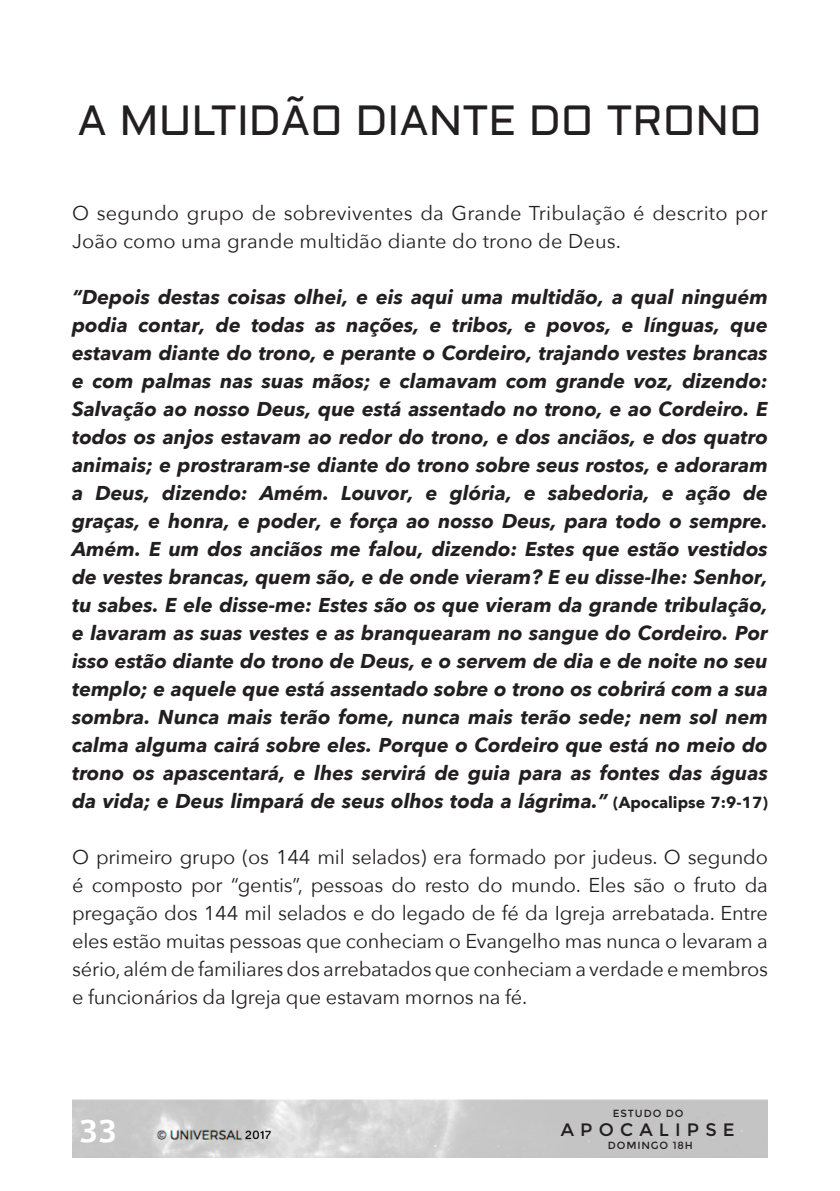
<style>
.page{position:relative;width:840px;height:1191px;background:#fff}
.page>*{position:absolute;margin:0;border:0;box-sizing:border-box;transform-origin:0 0}
.t1{font:42px "Aldrich";color:#231f20}
.t2{font:500 36px "Colaborate";color:#fff}
.t3{font:italic 700 20px/28px "Avenir Next";color:#231f20;text-align:justify}
.t4{font:20px/28px "Avenir Next";letter-spacing:.01em;color:#231f20}
.t5{font:18px "Montserrat";letter-spacing:.34em;color:#231f20}
.t6{font:10.4px "Montserrat";letter-spacing:.08em;color:#231f20}
.s1{font-style:normal;font-size:16px}
</style>
<div class="page">
<img style="left:72px;top:1099px;width:695px;height:58px">
<p class="t1" style="left:78px;top:91px;width:685px">A MULTIDÃO DIANTE DO TRONO</p>
<p class="t4" style="left:72px;top:198px;width:697px">O segundo grupo de sobreviventes da Grande Tribulação é descrito por<br>João como uma grande multidão diante do trono de Deus.</p>
<p class="t3" style="left:72px;top:283px;width:697px">“Depois destas coisas olhei, e eis aqui uma multidão, a qual ninguém podia contar, de todas as nações, e tribos, e povos, e línguas, que estavam diante do trono, e perante o Cordeiro, trajando vestes brancas e com palmas nas suas mãos; e clamavam com grande voz, dizendo:<br>Salvação ao nosso Deus, que está assentado no trono, e ao Cordeiro. E todos os anjos estavam ao redor do trono, e dos anciãos, e dos quatro animais; e prostraram-se diante do trono sobre seus rostos, e adoraram a Deus, dizendo: Amém. Louvor, e glória, e sabedoria, e ação de graças, e honra, e poder, e força ao nosso Deus, para todo o sempre.<br>Amém. E um dos anciãos me falou, dizendo: Estes que estão vestidos de vestes brancas, quem são, e de onde vieram? E eu disse-lhe: Senhor, tu sabes. E ele disse-me: Estes são os que vieram da grande tribulação, e lavaram as suas vestes e as branquearam no sangue do Cordeiro. Por isso estão diante do trono de Deus, e o servem de dia e de noite no seu templo; e aquele que está assentado sobre o trono os cobrirá com a sua sombra. Nunca mais terão fome, nunca mais terão sede; nem sol nem calma alguma cairá sobre eles. Porque o Cordeiro que está no meio do trono os apascentará, e lhes servirá de guia para as fontes das águas da vida; e Deus limpará de seus olhos toda a lágrima.” <span class="s1">(Apocalipse 7:9-17)</span></p>
<p class="t4" style="left:72px;top:842px;width:697px;text-align:justify">O primeiro grupo (os 144 mil selados) era formado por judeus. O segundo é composto por “gentis”, pessoas do resto do mundo. Eles são o fruto da pregação dos 144 mil selados e do legado de fé da Igreja arrebatada. Entre eles estão muitas pessoas que conheciam o Evangelho mas nunca o levaram a sério, além de familiares dos arrebatados que conheciam a verdade e membros e funcionários da Igreja que estavam mornos na fé.</p>
<p class="t2" style="left:79px;top:1111px;width:40px">33</p>
<p class="t6" style="left:612px;top:1107px;width:72px">ESTUDO DO</p>
<p class="t5" style="left:560px;top:1119px;width:175px">APOCALIPSE</p>
<p class="t6" style="left:607px;top:1139px;width:86px">DOMINGO 18H</p>
</div>
